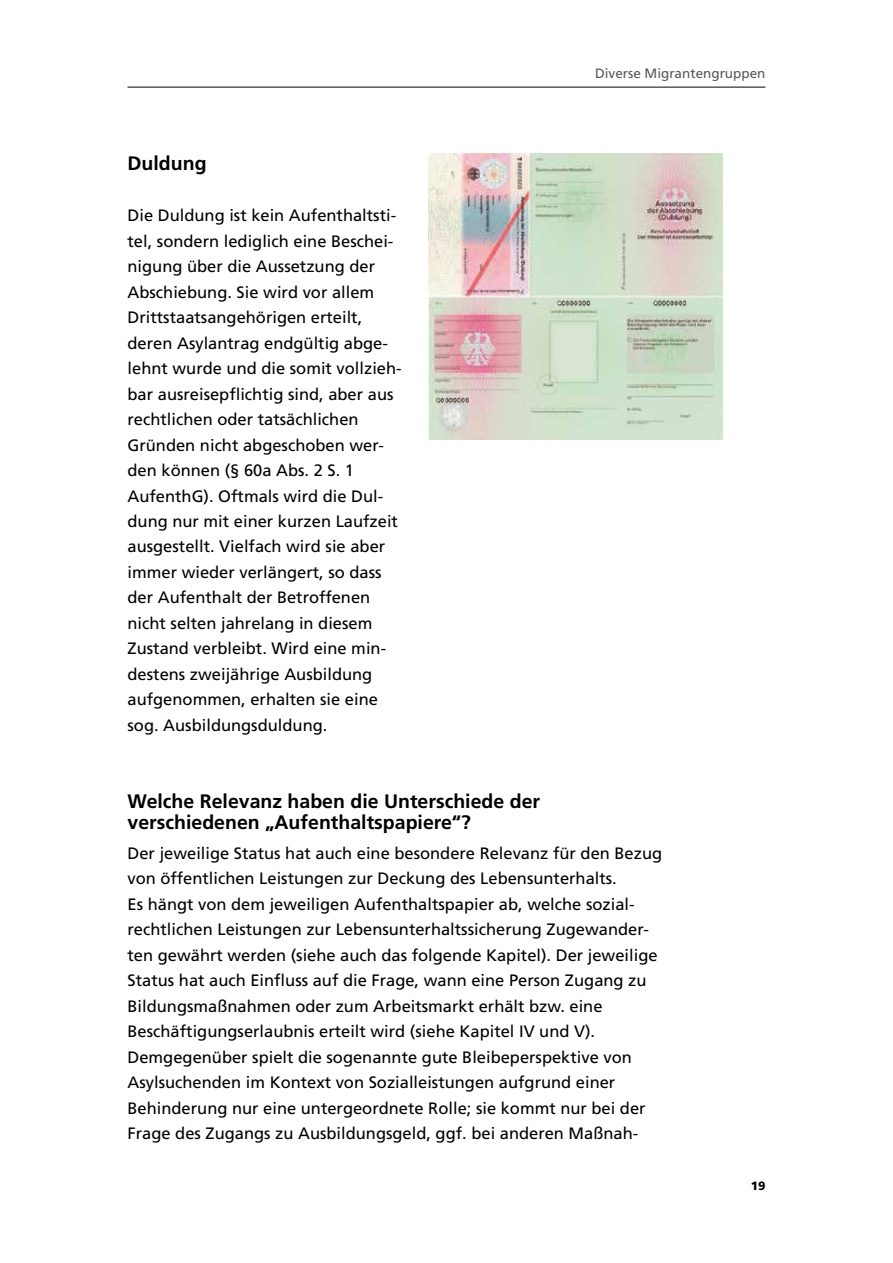
<style>
.page{position:relative;width:893px;height:1263px;background:#fff}
.page>*{position:absolute;margin:0;border:0;box-sizing:border-box;transform-origin:0 0}
.t1{font:700 19.5px/21px "Frutiger LT Std";color:#000}
.t2{font:16.5px/25.5px "Frutiger LT Std";color:#000}
.t3{font:13.5px "Frutiger LT Std";color:#58585c}
.t4{font:900 12px "Frutiger LT Std";color:#000}
</style>
<div class="page">
<hr style="left:128px;top:86px;width:637px;height:2px;background:#58585c">
<img style="left:429px;top:153px;width:294px;height:286px">
<p class="t1" style="left:128px;top:153px;width:81px">Duldung</p>
<p class="t2" style="left:128px;top:203px;width:276px">Die Duldung ist kein Aufenthaltsti&shy;tel, sondern lediglich eine Beschei&shy;nigung über die Aussetzung der Abschiebung. Sie wird vor allem Drittstaatsangehörigen erteilt, deren Asylantrag endgültig abge&shy;lehnt wurde und die somit vollzieh&shy;bar ausreisepflichtig sind, aber aus rechtlichen oder tatsächlichen Gründen nicht abgeschoben wer&shy;den können (§ 60a Abs. 2 S. 1<br>AufenthG). Oftmals wird die Dul&shy;dung nur mit einer kurzen Laufzeit ausgestellt. Vielfach wird sie aber immer wieder verlängert, so dass der Aufenthalt der Betroffenen nicht selten jahrelang in diesem Zustand verbleibt. Wird eine min&shy;destens zweijährige Ausbildung aufgenommen, erhalten sie eine sog. Ausbildungsduldung.</p>
<p class="t3" style="left:595px;top:66px;width:172px">Diverse Migrantengruppen</p>
<p class="t1" style="left:128px;top:790px;width:414px">Welche Relevanz haben die Unterschiede der verschiedenen „Aufenthaltspapiere“?</p>
<p class="t2" style="left:128px;top:840px;width:536px">Der jeweilige Status hat auch eine besondere Relevanz für den Bezug von öffentlichen Leistungen zur Deckung des Lebensunterhalts.<br>Es hängt von dem jeweiligen Aufenthaltspapier ab, welche sozial&shy;rechtlichen Leistungen zur Lebensunterhaltssicherung Zugewander&shy;ten gewährt werden (siehe auch das folgende Kapitel). Der jeweilige Status hat auch Einfluss auf die Frage, wann eine Person Zugang zu Bildungsmaßnahmen oder zum Arbeitsmarkt erhält bzw. eine Beschäftigungserlaubnis erteilt wird (siehe Kapitel IV und V).<br>Demgegenüber spielt die sogenannte gute Bleibeperspektive von Asylsuchenden im Kontext von Sozialleistungen aufgrund einer Behinderung nur eine untergeordnete Rolle; sie kommt nur bei der Frage des Zugangs zu Ausbildungsgeld, ggf. bei anderen Maßnah-</p>
<p class="t4" style="left:751px;top:1179px;width:16px">19</p>
</div>
